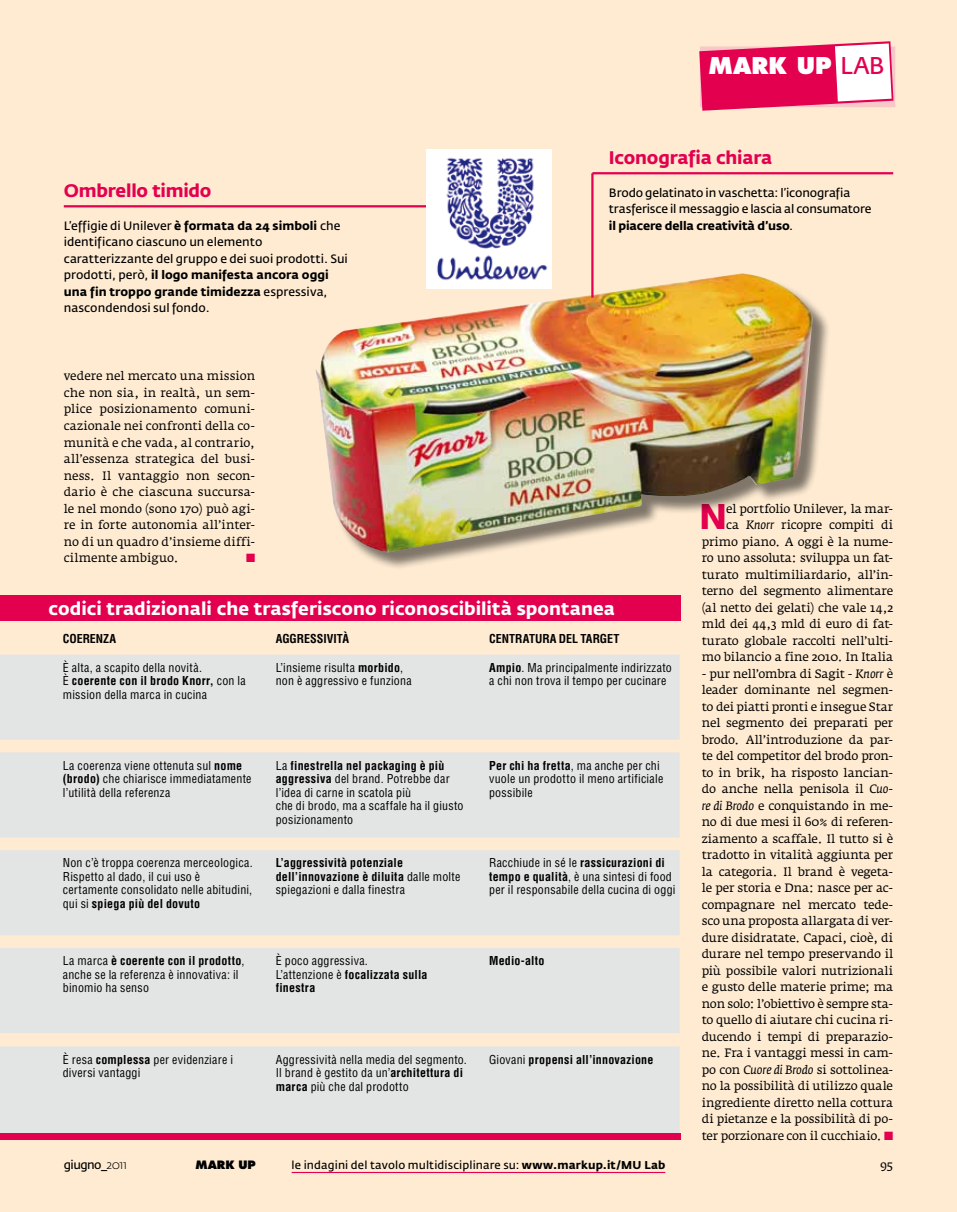
<style>
.page{position:relative;width:957px;height:1212px;background:#feebd2}
.page>*{position:absolute;margin:0;border:0;box-sizing:border-box;transform-origin:0 0}
.t1{font:700 35.4px "Fedra Sans Std";color:#e3004f}
.t2{font:800 22.5px "Futura Std";color:#fff}
.t3{font:700 18px "Fedra Sans Std";letter-spacing:.005em;color:#fff}
.t4{font:700 18px "Fedra Sans Std";letter-spacing:-.015em;color:#e3004f}
.t5{font:12px/16.5px "Fedra Serif A Std";letter-spacing:-.005em;color:#000;text-align:justify}
.t6{font:condensed 12px/13.5px "Helvetica LT Std";letter-spacing:.02em;color:#000}
.t7{font:600 12px/16.5px "Fedra Sans Std";letter-spacing:-.005em;color:#000}
.t8{font:700 condensed 12px/13.5px "Helvetica LT Std";letter-spacing:.015em;color:#000}
.t9{font:700 condensed 12px "Helvetica LT Std";letter-spacing:-.01em;color:#000}
.t10{font:12px "Zapf Dingbats";color:#e3004f}
.t11{font:600 11.25px "Fedra Sans Std";letter-spacing:.01em;color:#000}
.t12{font:800 11.25px "Futura Std";letter-spacing:-.01em;color:#000}
.s1{font-weight:700}
.s2{font-family:"Fedra Sans Std";font-weight:600;font-size:24px;color:#e3004f}
.s3{font-weight:400}
.s4{font-style:italic}
.s5{color:#e3004f}
.s6{font-weight:300}
</style>
<div class="page">
<hr style="left:292px;top:1172px;width:373px;height:1px;background:#e3004f">
<svg style="left:699px;top:41px;width:194px;height:70px;background:#ed5b8a"></svg>
<svg style="left:0;top:655px;width:679px;height:478px;background:#e5e4e2"></svg>
<div style="left:0;top:595px;width:680px;height:25px;background:#e3004f"></div>
<div style="left:0;top:1133px;width:680px;height:7px;background:#e3004f"></div>
<hr style="left:64px;top:205px;width:363px;height:2px;background:#e3004f">
<hr style="left:592px;top:172px;width:301px;height:2px;background:#e3004f">
<div style="left:317px;top:275px;width:513px;height:295px;background:#000;opacity:.5"></div>
<img style="left:315px;top:273px;width:501px;height:279px">
<img style="left:427px;top:149px;width:124px;height:139px">
<hr style="left:591px;top:173px;width:2px;height:125px;background:#e3004f">
<h3 class="t4" style="left:64px;top:179px;width:149px">Ombrello timido</h3>
<p class="t7" style="left:64px;top:217px;width:286px">L’effigie di Unilever <span class="s1">è formata da 24 simboli</span> che identificano ciascuno un elemento caratterizzante del gruppo e dei suoi prodotti. Sui prodotti, però, <span class="s1">il logo manifesta ancora oggi una fin troppo grande timidezza</span> espressiva, nascondendosi sul fondo.</p>
<h2 class="t2" style="left:708px;top:51px;width:178px">MARK UP <span class="s2">LAB</span></h2>
<h3 class="t4" style="left:609px;top:146px;width:165px">I conografia chiara</h3>
<p class="t7" style="left:609px;top:184px;width:264px">Brodo gelatinato in vaschetta: l’iconografia trasferisce il messaggio e lascia al consumatore <span class="s1">il piacere della creatività d’uso</span>.</p>
<p class="t5" style="left:64px;top:368px;width:193px">vedere nel mercato una mission che non sia, in realtà, un sem&shy;plice posizionamento comuni&shy;cazionale nei confronti della co&shy;munità e che vada, al contrario, all’essenza strategica del busi&shy;ness. Il vantaggio non secon&shy;dario è che ciascuna succursa&shy;le nel mondo (sono 170) può agi&shy;re in forte autonomia all’inter&shy;no di un quadro d’insieme diffi&shy;cilmente ambiguo.</p>
<p class="t10" style="left:246px;top:552px;width:11px">■</p>
<h3 class="t3" style="left:49px;top:597px;width:568px">codici tradizionali che trasferiscono riconoscibilità spontanea</h3>
<p class="t8" style="left:63px;top:631px;width:55px">Coerenza</p>
<p class="t9" style="left:276px;top:631px;width:75px">Aggressività</p>
<p class="t8" style="left:489px;top:631px;width:77px">Centratura del</p>
<p class="t8" style="left:580px;top:631px;width:40px">target</p>
<p class="t6" style="left:63px;top:660px;width:184px">È alta, a scapito della novità.<br>È <span class="s1">coerente con il brodo Knorr,</span> con la mission della marca in cucina</p>
<p class="t6" style="left:276px;top:660px;width:137px">L’insieme risulta <span class="s1">morbido</span>, non è aggressivo e funziona</p>
<p class="t6" style="left:489px;top:660px;width:184px"><span class="s1">Ampio</span>. Ma principalmente indirizzato a chi non trova il tempo per cucinare</p>
<p class="t6" style="left:63px;top:758px;width:190px">La coerenza viene ottenuta sul <span class="s1">nome (brodo)</span> che chiarisce immediatamente l’utilità della referenza</p>
<p class="t6" style="left:276px;top:758px;width:189px">La <span class="s1">finestrella nel packaging è più aggressiva</span> del brand. Potrebbe dar l’idea di carne in scatola più<br>che di brodo, ma a scaffale ha il giusto posizionamento</p>
<p class="t6" style="left:489px;top:758px;width:176px"><span class="s1">Per chi ha fretta</span>, ma anche per chi vuole un prodotto il meno artificiale possibile</p>
<p class="t6" style="left:63px;top:856px;width:191px">Non c’è troppa coerenza merceologica.<br>Rispetto al dado, il cui uso è certamente consolidato nelle abitudini, qui si <span class="s1">spiega più del dovuto</span></p>
<p class="t8" style="left:276px;top:856px;width:186px">L’aggressività potenziale dell’innovazione è diluita <span class="s3">dalle molte spiegazioni e dalla finestra</span></p>
<p class="t6" style="left:489px;top:856px;width:188px">Racchiude in sé le <span class="s1">rassicurazioni di tempo e qualità</span>, è una sintesi di food per il responsabile della cucina di oggi</p>
<p class="t6" style="left:63px;top:954px;width:183px">La marca <span class="s1">è coerente con il prodotto</span>, anche se la referenza è innovativa: il binomio ha senso</p>
<p class="t6" style="left:276px;top:954px;width:153px">È poco aggressiva.<br>L’attenzione è <span class="s1">focalizzata sulla finestra</span></p>
<p class="t8" style="left:489px;top:954px;width:57px">Medio-alto</p>
<p class="t6" style="left:63px;top:1052px;width:172px">È resa <span class="s1">complessa</span> per evidenziare i diversi vantaggi</p>
<p class="t6" style="left:276px;top:1052px;width:193px">Aggressività nella media del segmento.<br>Il brand è gestito da un’<span class="s1">architettura di marca</span> più che dal prodotto</p>
<p class="t8" style="left:489px;top:1052px;width:166px"><span class="s3">Giovani</span> propensi all’innovazione</p>
<p class="t5" style="left:702px;top:500px;width:193px;text-align:right">el portfolio Unilever, la mar-<br>ca <span class="s4">Knorr</span> ricopre compiti di primo piano. A oggi è la nume&shy;ro uno assoluta: sviluppa un fat&shy;turato multimiliardario, all’in&shy;terno del segmento alimentare (al netto dei gelati) che vale 14,2 mld dei 44,3 mld di euro di fat&shy;turato globale raccolti nell’ulti&shy;mo bilancio a fine 2010. In Italia</p>
<p class="t5" style="left:702px;top:665px;width:193px">- pur nell’ombra di Sagit - <span class="s4">Knorr</span> è leader dominante nel segmen&shy;to dei piatti pronti e insegue Star nel segmento dei preparati per brodo. All’introduzione da par&shy;te del competitor del brodo pron&shy;to in brik, ha risposto lancian&shy;do anche nella penisola il <span class="s4">Cuo&shy;re di Brodo</span> e conquistando in me&shy;no di due mesi il 60% di referen&shy;ziamento a scaffale. Il tutto si è tradotto in vitalità aggiunta per la categoria. Il brand è vegeta&shy;le per storia e Dna: nasce per ac&shy;compagnare nel mercato tede&shy;sco una proposta allargata di ver&shy;dure disidratate. Capaci, cioè, di durare nel tempo preservando il più possibile valori nutrizionali e gusto delle materie prime; ma non solo: l’obiettivo è sempre sta&shy;to quello di aiutare chi cucina ri&shy;ducendo i tempi di preparazio&shy;ne. Fra i vantaggi messi in cam&shy;po con <span class="s4">Cuore di Brodo</span> si sottolinea&shy;no la possibilità di utilizzo quale ingrediente diretto nella cottura di pietanze e la possibilità di po&shy;ter porzionare con il cucchiaio. <span class="s5">■</span></p>
<h1 class="t1" style="left:699px;top:494px;width:24px">N</h1>
<p class="t7" style="left:64px;top:1157px;width:65px">giugno_<span class="s6">2011</span></p>
<p class="t12" style="left:196px;top:1158px;width:61px">MARK UP</p>
<p class="t11" style="left:292px;top:1158px;width:375px">le indagini del tavolo multidisciplinare su: <span class="s1">www.markup.it/MU Lab</span></p>
<p class="t5" style="left:880px;top:1156px;width:15px">95</p>
</div>
